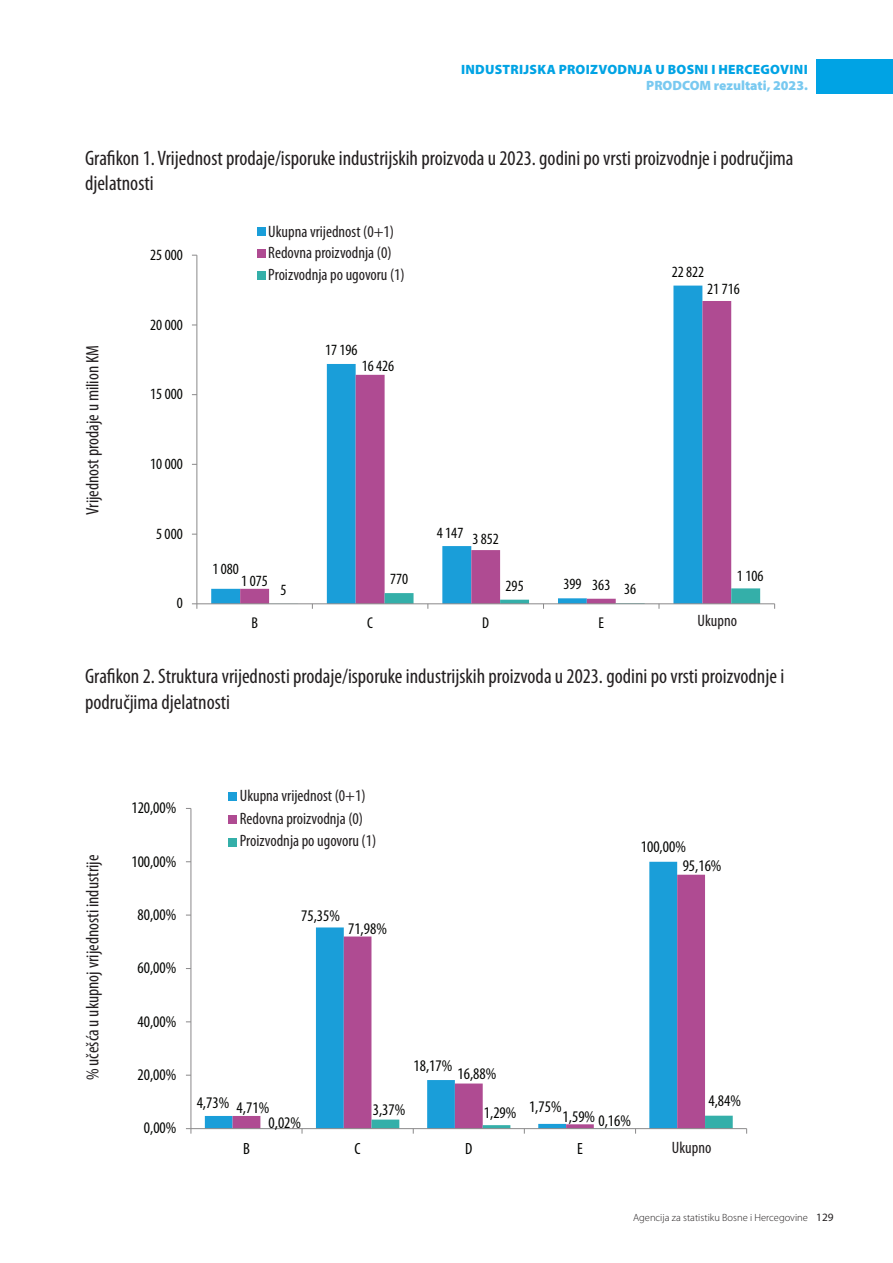
<style>
.page{position:relative;width:893px;height:1263px;background:#fff}
.page>*{position:absolute;margin:0;border:0;box-sizing:border-box;transform-origin:0 0}
.t1{font:condensed 21px/25.2px "Myriad Pro";color:#231f20}
.t2{font:condensed 18px "Myriad Pro";color:#231f20}
.t3{font:condensed 16.5px/21.3px "Myriad Pro";color:#231f20}
.t4{font:condensed 16.35px/23.1px "Myriad Pro";color:#040503}
.t5{font:condensed 15.75px/22px "Myriad Pro";color:#040503}
.t6{font:900 13.5px "Myriad Pro";letter-spacing:.02em;color:#00a3e4}
.t7{font:900 13.5px "Myriad Pro";color:#79c9f0}
.t8{font:300 10.5px "Myriad Pro";color:#231f20}
.s1{font-weight:400;font-size:11.25px}
</style>
<div class="page">
<div style="left:816px;top:60px;width:77px;height:34px;background:#00a3e4"></div>
<svg style="left:211px;top:286px;width:491px;height:317px"></svg>
<svg style="left:240px;top:301px;width:491px;height:302px"></svg>
<hr style="left:197px;top:255px;width:1px;height:349px;background:#8a898a">
<hr style="left:197px;top:603px;width:578px;height:1px;background:#8a898a">
<svg style="left:192px;top:603px;width:6px;height:6px"></svg>
<svg style="left:269px;top:588px;width:491px;height:21px"></svg>
<div style="left:257px;top:227px;width:9px;height:8px;background:#1a9ed9"></div>
<div style="left:257px;top:249px;width:9px;height:9px;background:#af4b92"></div>
<div style="left:257px;top:271px;width:9px;height:9px;background:#34afa9"></div>
<svg style="left:205px;top:862px;width:472px;height:266px"></svg>
<svg style="left:233px;top:875px;width:472px;height:253px"></svg>
<hr style="left:191px;top:808px;width:1px;height:320px;background:#8a898a">
<hr style="left:191px;top:1128px;width:556px;height:1px;background:#8a898a">
<svg style="left:186px;top:1128px;width:6px;height:6px"></svg>
<svg style="left:260px;top:1116px;width:473px;height:18px"></svg>
<div style="left:228px;top:792px;width:8px;height:8px;background:#1a9ed9"></div>
<div style="left:228px;top:815px;width:8px;height:8px;background:#af4b92"></div>
<div style="left:228px;top:838px;width:8px;height:8px;background:#34afa9"></div>
<div style="left:268px;top:225px;width:227px;height:75px;background:#fff"></div>
<p class="t6" style="left:461px;top:60px;width:348px">INDUSTRIJSKA PROIZVODNJA U BOSNI I HERCEGOVINI</p>
<p class="t7" style="left:646px;top:76px;width:163px">PRODCOM rezultati, 2023.</p>
<p class="t1" style="left:85px;top:145px;width:710px">Grafikon 1. Vrijednost prodaje/isporuke industrijskih proizvoda u 2023. godini po vrsti proizvodnje i područjima djelatnosti</p>
<p class="t2" style="left:82px;top:515px;width:171px;rotate:-90deg">Vrijednost prodaje u milion KM</p>
<p class="t5" style="left:150px;top:243px;width:34px">25 000</p>
<p class="t5" style="left:150px;top:313px;width:34px">20 000</p>
<p class="t5" style="left:150px;top:383px;width:34px">15 000</p>
<p class="t5" style="left:150px;top:453px;width:34px">10 000</p>
<p class="t5" style="left:156px;top:522px;width:28px">5 000</p>
<p class="t5" style="left:177px;top:592px;width:8px">0</p>
<p class="t5" style="left:269px;top:220px;width:140px">Укупна вриједност (0+1)<br>Редовна производња (0)<br>Производња по уговору (1)</p>
<p class="t3" style="left:268px;top:221px;width:138px">Ukupna vrijednost (0+1)<br>Redovna proizvodnja (0)<br>Proizvodnja po ugovoru (1)</p>
<p class="t5" style="left:325px;top:339px;width:34px">17 196</p>
<p class="t5" style="left:362px;top:354px;width:34px">16 426</p>
<p class="t5" style="left:672px;top:260px;width:34px">22 822</p>
<p class="t5" style="left:707px;top:278px;width:34px">21 716</p>
<p class="t5" style="left:212px;top:557px;width:28px">1 080</p>
<p class="t5" style="left:241px;top:569px;width:28px">1 075</p>
<p class="t5" style="left:280px;top:578px;width:8px">5</p>
<p class="t5" style="left:390px;top:568px;width:20px">770</p>
<p class="t5" style="left:437px;top:522px;width:28px">4 147</p>
<p class="t5" style="left:472px;top:527px;width:28px">3 852</p>
<p class="t5" style="left:563px;top:573px;width:20px">399</p>
<p class="t5" style="left:592px;top:573px;width:20px">363</p>
<p class="t5" style="left:506px;top:574px;width:20px">295</p>
<p class="t5" style="left:624px;top:578px;width:14px">36</p>
<p class="t5" style="left:737px;top:564px;width:28px">1 106</p>
<p class="t3" style="left:698px;top:610px;width:41px">Ukupno</p>
<p class="t5" style="left:251px;top:612px;width:8px">B</p>
<p class="t5" style="left:367px;top:612px;width:7px">C</p>
<p class="t5" style="left:482px;top:612px;width:8px">D</p>
<p class="t5" style="left:598px;top:612px;width:7px">E</p>
<p class="t5" style="left:699px;top:612px;width:37px">Укупно</p>
<p class="t1" style="left:85px;top:663px;width:701px">Grafikon 2. Struktura vrijednosti prodaje/isporuke industrijskih proizvoda u 2023. godini po vrsti proizvodnje i područjima djelatnosti</p>
<p class="t4" style="left:88px;top:1084px;width:232px;rotate:-90deg">% учешћа у укупној вриједности индустрије</p>
<p class="t2" style="left:82px;top:1080px;width:227px;rotate:-90deg">% učešća u ukupnoj vrijednosti industrije</p>
<p class="t4" style="left:131px;top:796px;width:46px">120,00%</p>
<p class="t4" style="left:131px;top:849px;width:46px">100,00%</p>
<p class="t4" style="left:138px;top:903px;width:40px">80,00%</p>
<p class="t4" style="left:138px;top:956px;width:40px">60,00%</p>
<p class="t4" style="left:138px;top:1009px;width:40px">40,00%</p>
<p class="t4" style="left:138px;top:1063px;width:40px">20,00%</p>
<p class="t4" style="left:144px;top:1116px;width:34px">0,00%</p>
<p class="t4" style="left:240px;top:784px;width:145px">Укупна вриједност (0+1)<br>Редовна производња (0)<br>Производња по уговору (1)</p>
<p class="t3" style="left:240px;top:784px;width:138px;line-height:22.5px">Ukupna vrijednost (0+1)<br>Redovna proizvodnja (0)<br>Proizvodnja po ugovoru (1)</p>
<p class="t4" style="left:301px;top:903px;width:40px">75,35%</p>
<p class="t4" style="left:348px;top:917px;width:40px">71,98%</p>
<p class="t4" style="left:641px;top:835px;width:47px">100,00%</p>
<p class="t4" style="left:683px;top:854px;width:40px">95,16%</p>
<p class="t4" style="left:197px;top:1091px;width:34px">4,73%</p>
<p class="t4" style="left:237px;top:1095px;width:34px">4,71%</p>
<p class="t4" style="left:269px;top:1111px;width:34px">0,02%</p>
<p class="t4" style="left:413px;top:1054px;width:40px">18,17%</p>
<p class="t4" style="left:457px;top:1062px;width:40px">16,88%</p>
<p class="t4" style="left:373px;top:1098px;width:34px">3,37%</p>
<p class="t4" style="left:484px;top:1101px;width:34px">1,29%</p>
<p class="t4" style="left:529px;top:1095px;width:34px">1,75%</p>
<p class="t4" style="left:563px;top:1105px;width:34px">1,59%</p>
<p class="t4" style="left:598px;top:1109px;width:34px">0,16%</p>
<p class="t4" style="left:708px;top:1089px;width:34px">4,84%</p>
<p class="t3" style="left:672px;top:1137px;width:41px">Ukupno</p>
<p class="t4" style="left:243px;top:1137px;width:8px">B</p>
<p class="t4" style="left:355px;top:1137px;width:8px">C</p>
<p class="t4" style="left:465px;top:1137px;width:9px">D</p>
<p class="t4" style="left:577px;top:1137px;width:7px">E</p>
<p class="t4" style="left:672px;top:1137px;width:38px">Укупно</p>
<p class="t8" style="left:633px;top:1211px;width:202px">Agencija za statistiku Bosne i Hercegovine <span class="s1">129</span></p>
</div>
